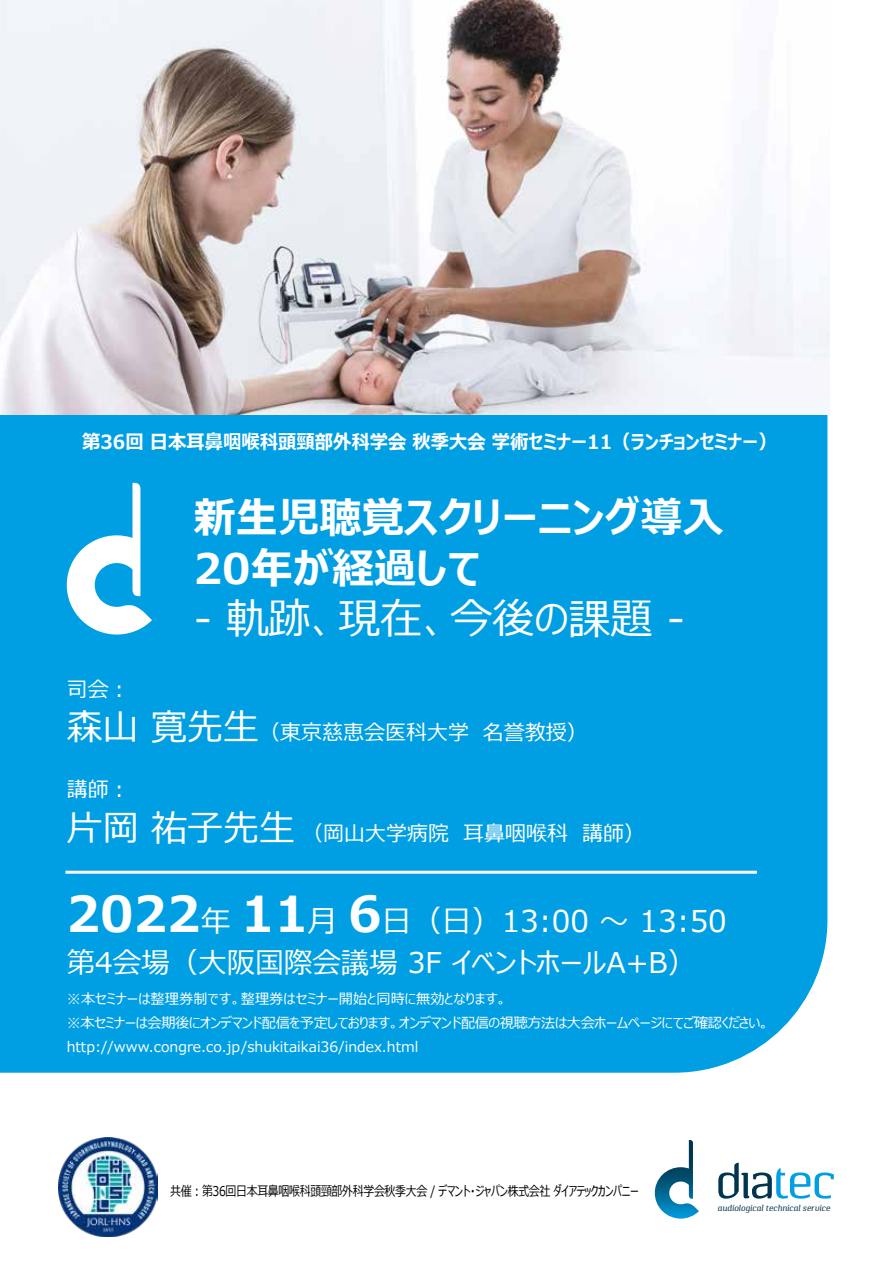
<style>
.page{position:relative;width:893px;height:1263px;background:#fff}
.page>*{position:absolute;margin:0;border:0;box-sizing:border-box;transform-origin:0 0}
.t1{font:700 42px/50.4px "Meiryo UI";color:#fff}
.t2{font:42px "Meiryo UI";color:#fff}
.t3{font:30px "Meiryo UI";color:#fff}
.t4{font:28.5px "Meiryo UI";color:#fff}
.t5{font:21px/43.5px "Meiryo UI";color:#fff}
.t6{font:700 19.5px "Meiryo UI";color:#fff;scale:.94 1}
.t7{font:14.25px/24px "Meiryo UI";color:#fff}
.t8{font:13.5px "Meiryo UI";letter-spacing:-.03em;color:#000;scale:.81 1}
.t9{font:italic 8.85px "Pancetta Serif Pro";letter-spacing:-.01em;color:#00354d}
.s1{font-size:36px}
.s2{font-weight:700;font-size:49.5px}
</style>
<div class="page">
<div style="left:0;top:415px;width:827px;height:658px;background:#009fe3"></div>
<img style="left:0;top:0;width:830px;height:415px">
<hr style="left:65px;top:871px;width:692px;height:3px;background:#fff">
<svg style="left:654px;top:1140px;width:45px;height:78px"></svg>
<svg style="left:718px;top:1162px;width:116px;height:36px"></svg>
<svg style="left:67px;top:483px;width:85px;height:151px"></svg>
<img style="left:58px;top:1137px;width:99px;height:99px">
<h3 class="t6" style="left:82px;top:428px;width:740px">第36回 日本耳鼻咽喉科頭頸部外科学会 秋季大会 学術セミナー11（ランチョンセミナー）</h3>
<h1 class="t1" style="left:194px;top:495px;width:532px">新生児聴覚スクリーニング導入<br>20年が経過して</h1>
<h1 class="t2" style="left:194px;top:589px;width:493px">- 軌跡、現在、今後の課題 -</h1>
<h3 class="t5" style="left:67px;top:669px;width:523px">司会：<br><span class="s1">森山 寛先生</span>（東京慈恵会医科大学　名誉教授）</h3>
<h3 class="t5" style="left:67px;top:769px;width:580px">講師：<br><span class="s1">片岡 祐子先生</span> （岡山大学病院　耳鼻咽喉科　講師）</h3>
<h2 class="t3" style="left:67px;top:900px;width:662px"><span class="s2">2022</span>年 <span class="s2">11</span>月 <span class="s2">6</span>日（日）13:00 ～ 13:50</h2>
<h3 class="t4" style="left:67px;top:942px;width:631px">第4会場（大阪国際会議場 3F イベントホールA+B）</h3>
<p class="t7" style="left:67px;top:987px;width:704px">※本セミナーは整理券制です。整理券はセミナー開始と同時に無効となります。<br>※本セミナーは会期後にオンデマンド配信を予定しております。オンデマンド配信の視聴方法は大会ホームページにてご確認ください。http://www.congre.co.jp/shukitaikai36/index.html</p>
<p class="t8" style="left:170px;top:1181px;width:580px">共催：第36回日本耳鼻咽喉科頭頸部外科学会秋季大会 / デマント・ジャパン株式会社 ダイアテックカンパニー</p>
<p class="t9" style="left:717px;top:1203px;width:114px">audiological technical service</p>
</div>
